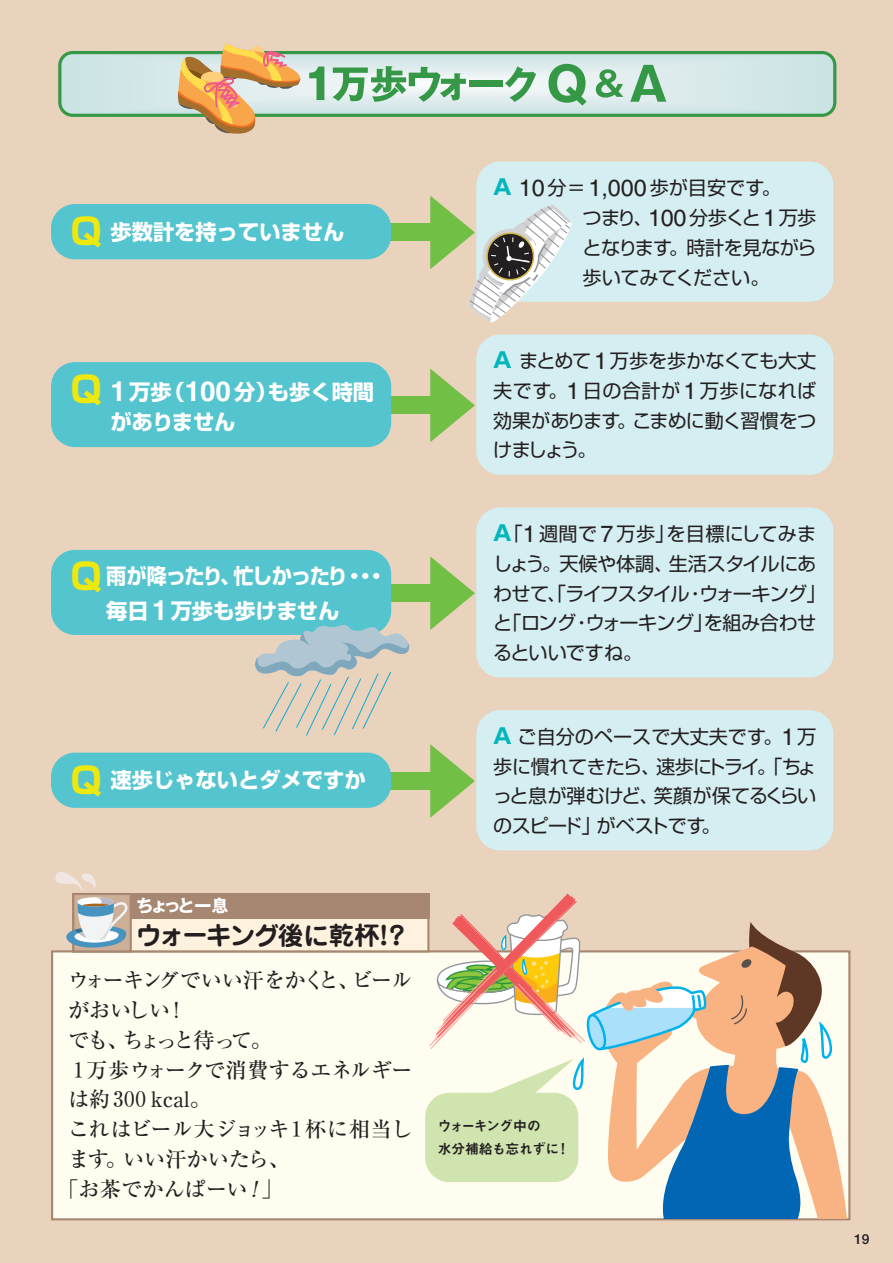
<style>
.page{position:relative;width:893px;height:1263px;background:#e9d3bd}
.page>*{position:absolute;margin:0;border:0;box-sizing:border-box;transform-origin:0 0}
.t1{font:700 25.5px "Jun 501";letter-spacing:-.065em;color:#231f20}
.t2{font:500 21.3px "Ryumin";color:#231f20}
.t3{font:700 21.3px/29.7px "Shin Go";color:#fff}
.t4{font:700 21.3px/35.1px "Shin Go";color:#fff;text-align:center;scale:.95 1}
.t5{font:19.2px/29.7px "Shin Go";color:#231f20}
.t6{font:700 16.95px "Gothic MB101";color:#fff}
.t7{font:13.8px/22.4px "Midashi Go MB31";color:#231f20}
.t8{font:700 13.8px "Futo Go B101";color:#231f20}
.s1{font-size:36.15px;color:#ece810}
.s2{font-family:"Helvetica";font-size:27.6px}
.s3{font-style:italic}
.s4{font-weight:700;font-size:21.3px;color:#00b6bc}
.s5{font-family:"Helvetica";font-size:23.4px}
</style>
<div class="page">
<div style="left:476px;top:161px;width:357px;height:141px;background:#d5eef1;border-radius:24px"></div>
<div style="left:476px;top:334px;width:357px;height:141px;background:#d5eef1;border-radius:24px"></div>
<div style="left:476px;top:507px;width:357px;height:170px;background:#d5eef1;border-radius:24px"></div>
<div style="left:476px;top:710px;width:357px;height:140px;background:#d5eef1;border-radius:24px"></div>
<div style="left:52px;top:951px;width:797px;height:268px;background:#fffdf0"></div>
<div style="left:387px;top:224px;width:46px;height:17px;background:#71bf44"></div>
<div style="left:387px;top:397px;width:46px;height:17px;background:#71bf44"></div>
<svg style="left:430px;top:369px;width:45px;height:73px"></svg>
<div style="left:387px;top:585px;width:46px;height:17px;background:#71bf44"></div>
<svg style="left:430px;top:556px;width:45px;height:74px"></svg>
<div style="left:387px;top:772px;width:46px;height:17px;background:#71bf44"></div>
<svg style="left:430px;top:744px;width:45px;height:74px"></svg>
<div style="left:73px;top:917px;width:355px;height:34px;background:#fef2df"></div>
<div style="left:72px;top:916px;width:357px;height:36px;border:2px solid #a78771"></div>
<div style="left:72px;top:893px;width:357px;height:25px;background:#a78771"></div>
<div style="left:72px;top:893px;width:60px;height:59px;border:2px solid #a78771"></div>
<div style="left:51px;top:204px;width:340px;height:55px;background:#54c5cf;border-radius:24px"></div>
<div style="left:51px;top:362px;width:340px;height:85px;background:#54c5cf;border-radius:24px"></div>
<div style="left:51px;top:550px;width:340px;height:85px;background:#54c5cf;border-radius:24px"></div>
<div style="left:51px;top:753px;width:340px;height:55px;background:#54c5cf;border-radius:24px"></div>
<svg style="left:55px;top:872px;width:73px;height:77px"></svg>
<hr style="left:82px;top:903px;width:27px;height:3px;background:#a96520;border-radius:50%">
<svg style="left:255px;top:625px;width:155px;height:111px"></svg>
<svg style="left:430px;top:196px;width:142px;height:127px"></svg>
<svg style="left:832px;top:950px;width:15px;height:268px"></svg>
<svg style="left:429px;top:893px;width:403px;height:325px"></svg>
<img style="left:60px;top:53px;width:775px;height:61px;border-radius:13px">
<div style="left:58px;top:51px;width:778px;height:66px;border:3px solid #359847;border-radius:13px"></div>
<svg style="left:309px;top:67px;width:15px;height:33px"></svg>
<svg style="left:332px;top:66px;width:134px;height:36px;background:#9dccaa"></svg>
<div style="left:469px;top:81px;width:34px;height:6px;background:#359847"></div>
<svg style="left:505px;top:66px;width:31px;height:36px"></svg>
<svg style="left:548px;top:64px;width:39px;height:42px;background:#8ac299"></svg>
<svg style="left:596px;top:69px;width:27px;height:29px"></svg>
<svg style="left:630px;top:65px;width:36px;height:37px"></svg>
<svg style="left:178px;top:43px;width:122px;height:91px"></svg>
<p class="t3" style="left:68px;top:220px;width:278px"><span class="s1">Ｑ</span> 歩数計を持っていません</p>
<p class="t3" style="left:111px;top:380px;width:265px;text-indent:-43px"><span class="s1">Ｑ</span> <span class="s2">1</span>万歩 （ <span class="s2">100</span> 分） も歩く時間があ り ません</p>
<p class="t4" style="left:68px;top:561px;width:337px"><span class="s1">Ｑ</span> 雨が 降 っ た り 、 忙 し か っ た り ・ ・ ・毎日 <span class="s2">1</span>万歩も歩 け ま せん</p>
<p class="t3" style="left:68px;top:768px;width:299px"><span class="s1">Ｑ</span> 速歩じゃないとダメですか</p>
<p class="t6" style="left:136px;top:899px;width:94px">ち ょ っ と 一息</p>
<p class="t1" style="left:136px;top:926px;width:271px">ウォ ーキング 後に乾杯 !?</p>
<p class="t2" style="left:68px;top:973px;width:346px">ウ ォ ー キ ン グで い い汗 を か く と 、 ビ ー ル</p>
<p class="t2" style="left:68px;top:1002px;width:121px">がお い しい ！</p>
<p class="t2" style="left:68px;top:1032px;width:206px">で も 、 ち ょ っ と 待っ て 。</p>
<p class="t2" style="left:68px;top:1062px;width:346px">１ 万歩 ウ ォ ー ク で消費 す る エ ネ ル ギ ー</p>
<p class="t2" style="left:68px;top:1092px;width:144px">は約 ３ ０ ０ kcal。</p>
<p class="t2" style="left:68px;top:1121px;width:346px">こ れ は ビ ール 大 ジ ョ ッ キ １ 杯に相 当 し</p>
<p class="t2" style="left:68px;top:1151px;width:223px">ま す 。 い い汗か い た ら、</p>
<p class="t2" style="left:57px;top:1181px;width:227px">「 お茶でか ん ぱー い <span class="s3">！</span> 」</p>
<p class="t5" style="left:583px;top:175px;width:235px;text-indent:-89px"><span class="s4">A</span> <span class="s5">10</span>分＝ <span class="s5">1,000</span>歩が目安で す 。<br>つ ま り 、 <span class="s5">100</span>分 歩 く と <span class="s5">1</span>万歩と な り ま す 。 時計を見な が ら歩い てみ て く ださい 。</p>
<p class="t5" style="left:493px;top:348px;width:325px;text-align:justify"><span class="s4">A</span> ま と め て <span class="s5">1</span>万歩を歩か な く て も大丈夫 で す 。 <span class="s5">1</span>日の合計が <span class="s5">1</span>万歩 に なれば効果が あ り ま す 。 こ ま め に動 く 習慣 を つけ ま し ょ う 。</p>
<p class="t5" style="left:493px;top:521px;width:325px;text-align:justify"><span class="s4">A</span>「 <span class="s5">1</span>週間で <span class="s5">7</span>万歩 」 を目標 に し て み まし ょ う 。 天候や体調 、 生活 ス タ イ ルに あわ せ て 「</p>
<p class="t5" style="left:493px;top:581px;width:334px;text-indent:54px">、ラ イ フ ス タ イ ル ・ ウ ォ ー キ ン グ 」と 「 ロ ン グ ・ ウ ォ ー キ ン グ 」 を組み合 わ せる と いい で すね 。</p>
<p class="t5" style="left:493px;top:724px;width:325px"><span class="s4">A</span> ご自分のペースで大丈夫で す 。 <span class="s5">1</span>万歩に慣れてき た ら 、 速 歩 に ト ラ イ 。</p>
<p class="t5" style="left:493px;top:754px;width:325px;text-align:justify;text-indent:270px">「 ち ょっ と 息が弾 む け ど 、 笑顔が保 て る く ら いの ス ピ ー ド」 がベス ト で す 。</p>
<p class="t7" style="left:438px;top:1117px;width:133px">ウ ォ ー キ ン グ中の<br>水分補 給 も 忘れ ず に ！</p>
<p class="t8" style="left:854px;top:1234px;width:17px">19</p>
</div>
